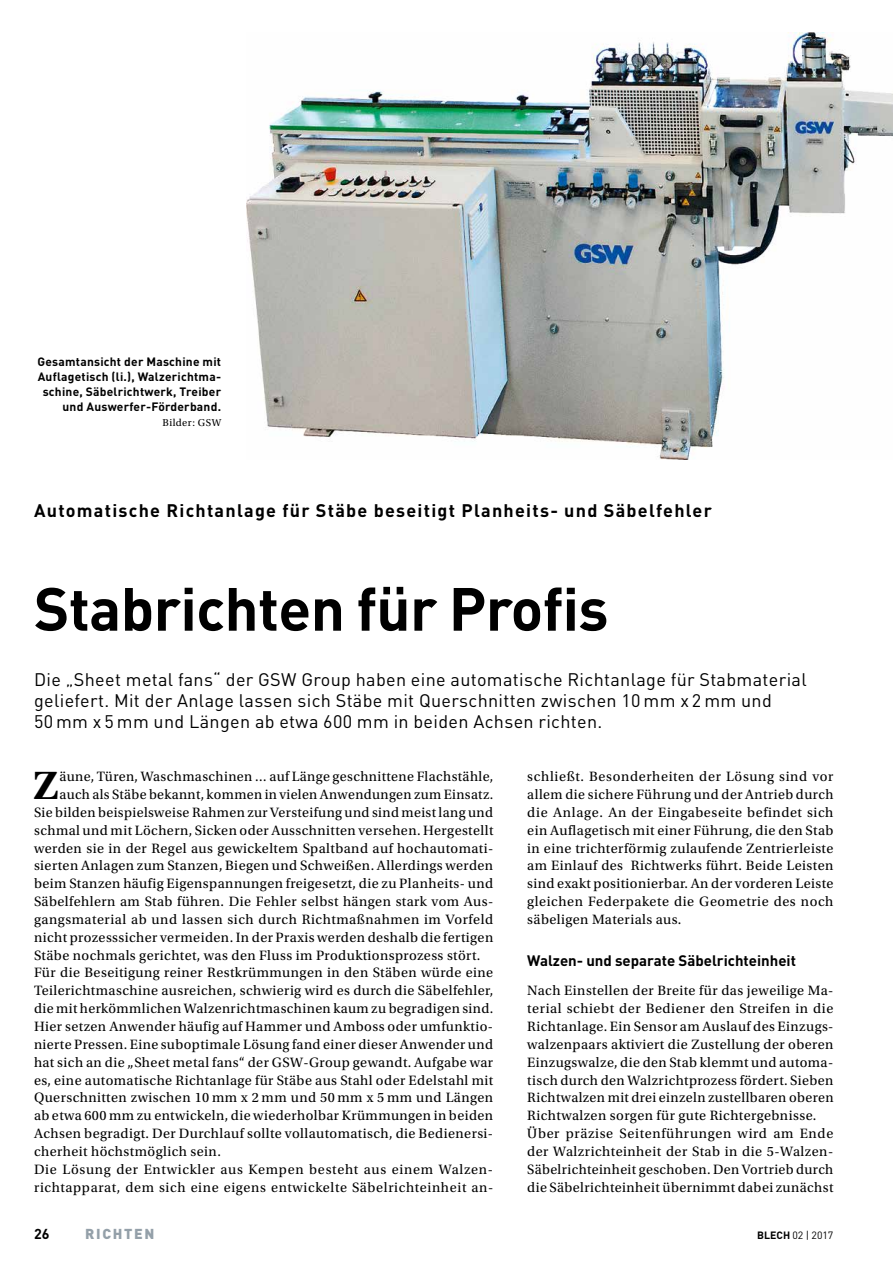
<style>
.page{position:relative;width:893px;height:1263px;background:#fff}
.page>*{position:absolute;margin:0;border:0;box-sizing:border-box;transform-origin:0 0}
.t1{font:700 60px "DINOT";letter-spacing:-.01em;color:#000}
.t2{font:700 41.55px "Utopia Std";color:#000}
.t3{font:18px/21px "DINOT";letter-spacing:.02em;color:#000}
.t4{font:700 18px "DINOT";letter-spacing:.07em;color:#000}
.t5{font:700 15px "DINOT";color:#000}
.t6{font:14.25px/17.9px "Utopia Std";letter-spacing:.03em;color:#000;text-align:justify}
.t7{font:14.25px "Utopia Std";letter-spacing:.05em;color:#000}
.t8{font:900 14.25px "DINOT";letter-spacing:.12em;color:#94a0a9}
.t9{font:700 14.25px "DINOT";color:#000}
.t10{font:700 12px/15px "DINOT";letter-spacing:.02em;color:#000;text-align:right}
.t11{font:10.5px "DINOT";color:#000}
.t12{font:10.5px "Utopia Std";letter-spacing:.04em;color:#000}
.s1{font-weight:700}
</style>
<div class="page">
<img style="left:247px;top:33px;width:646px;height:427px">
<p class="t10" style="left:38px;top:354px;width:185px">Gesamtansicht der Maschine mit<br>Auflagetisch (li.), Walzerichtma&shy;schine, Säbelrichtwerk, Treiber und Auswerfer-Förderband.</p>
<p class="t12" style="left:163px;top:417px;width:60px">Bilder: GSW</p>
<p class="t4" style="left:34px;top:499px;width:679px">Automatische Richtanlage für Stäbe beseitigt Planheits- und Säbelfehler</p>
<h1 class="t1" style="left:34px;top:568px;width:576px">Stabrichten für Profis</h1>
<p class="t3" style="left:34px;top:668px;width:774px">Die „Sheet metal fans“ der GSW Group haben eine automatische Richtanlage für Stabmaterial geliefert. Mit der Anlage lassen sich Stäbe mit Querschnitten zwischen 10 mm x 2 mm und<br>50 mm x 5 mm und Längen ab etwa 600 mm in beiden Achsen richten.</p>
<h2 class="t2" style="left:34px;top:761px;width:26px">Z</h2>
<p class="t6" style="left:59px;top:768px;width:435px">äune, Türen, Waschmaschinen … auf Länge geschnittene Flachstähle,</p>
<p class="t6" style="left:59px;top:786px;width:435px">auch als Stäbe bekannt, kommen in vielen Anwendungen zum Einsatz.</p>
<p class="t6" style="left:34px;top:804px;width:461px">Sie bilden beispielsweise Rahmen zur Versteifung und sind meist lang und</p>
<p class="t6" style="left:34px;top:821px;width:461px">schmal und mit Löchern, Sicken oder Ausschnitten versehen. Hergestellt</p>
<p class="t6" style="left:34px;top:839px;width:461px">werden sie in der Regel aus gewickeltem Spaltband auf hochautomati-</p>
<p class="t6" style="left:34px;top:857px;width:461px">sierten Anlagen zum Stanzen, Biegen und Schweißen. Allerdings werden</p>
<p class="t6" style="left:34px;top:875px;width:461px">beim Stanzen häufig Eigenspannungen freigesetzt, die zu Planheits- und</p>
<p class="t6" style="left:34px;top:893px;width:461px">Säbelfehlern am Stab führen. Die Fehler selbst hängen stark vom Aus-</p>
<p class="t6" style="left:34px;top:911px;width:461px">gangsmaterial ab und lassen sich durch Richtmaßnahmen im Vorfeld</p>
<p class="t6" style="left:34px;top:928px;width:461px">nicht prozesssicher vermeiden. In der Praxis werden deshalb die fertigen</p>
<p class="t6" style="left:34px;top:946px;width:448px">Stäbe nochmals gerichtet, was den Fluss im Produktionsprozess stört.</p>
<p class="t6" style="left:34px;top:964px;width:461px">Für die Beseitigung reiner Restkrümmungen in den Stäben würde eine</p>
<p class="t6" style="left:34px;top:982px;width:461px">Teilerichtmaschine ausreichen, schwierig wird es durch die Säbelfehler,</p>
<p class="t6" style="left:34px;top:1000px;width:461px">die mit herkömmlichen Walzenrichtmaschinen kaum zu begradigen sind.</p>
<p class="t6" style="left:34px;top:1018px;width:461px">Hier setzen Anwender häufig auf Hammer und Amboss oder umfunktio-</p>
<p class="t6" style="left:34px;top:1035px;width:461px">nierte Pressen. Eine suboptimale Lösung fand einer dieser Anwender und</p>
<p class="t6" style="left:34px;top:1053px;width:461px">hat sich an die „Sheet metal fans“ der GSW-Group gewandt. Aufgabe war</p>
<p class="t6" style="left:34px;top:1071px;width:461px">es, eine automatische Richtanlage für Stäbe aus Stahl oder Edelstahl mit</p>
<p class="t6" style="left:34px;top:1089px;width:461px">Querschnitten zwischen 10 mm x 2 mm und 50 mm x 5 mm und Längen</p>
<p class="t6" style="left:34px;top:1107px;width:461px">ab etwa 600 mm zu entwickeln, die wiederholbar Krümmungen in beiden</p>
<p class="t6" style="left:34px;top:1125px;width:461px">Achsen begradigt. Der Durchlauf sollte vollautomatisch, die Bedienersi-</p>
<p class="t6" style="left:34px;top:1142px;width:188px">cherheit höchstmöglich sein.</p>
<p class="t7" style="left:34px;top:1161px;width:461px">Die Lösung der Entwickler aus Kempen besteht aus einem Walzen-</p>
<p class="t6" style="left:34px;top:1178px;width:461px">richtapparat, dem sich eine eigens entwickelte Säbelrichteinheit an-</p>
<p class="t6" style="left:527px;top:768px;width:308px">schließt. Besonderheiten der Lösung sind vor allem die sichere Führung und der Antrieb durch die Anlage. An der Eingabeseite befindet sich ein Auflagetisch mit einer Führung, die den Stab in eine trichterförmig zulaufende Zentrierleiste am Einlauf des Richtwerks führt. Beide Leisten sind exakt positionierbar. An der vorderen Leiste gleichen Federpakete die Geometrie des noch säbeligen Materials aus.</p>
<p class="t5" style="left:527px;top:950px;width:270px">Walzen- und separate Säbelrichteinheit</p>
<p class="t6" style="left:527px;top:982px;width:308px;text-align:left">Nach Einstellen der Breite für das jeweilige Ma&shy;terial schiebt der Bediener den Streifen in die Richtanlage. Ein Sensor am Auslauf des Einzugs&shy;walzenpaars aktiviert die Zustellung der oberen Einzugswalze, die den Stab klemmt und automa&shy;tisch durch den Walzrichtprozess fördert. Sieben Richtwalzen mit drei einzeln zustellbaren oberen Richtwalzen sorgen für gute Richtergebnisse.<br>Über präzise Seitenführungen wird am Ende der Walzrichteinheit der Stab in die 5-Walzen-Säbelrichteinheit geschoben. Den Vortrieb durch die Säbelrichteinheit übernimmt dabei zunächst</p>
<p class="t9" style="left:34px;top:1224px;width:17px">26</p>
<p class="t8" style="left:85px;top:1224px;width:71px">RICHTEN</p>
<p class="t11" style="left:757px;top:1228px;width:78px"><span class="s1">BLECH</span> 02 | 2017</p>
</div>
